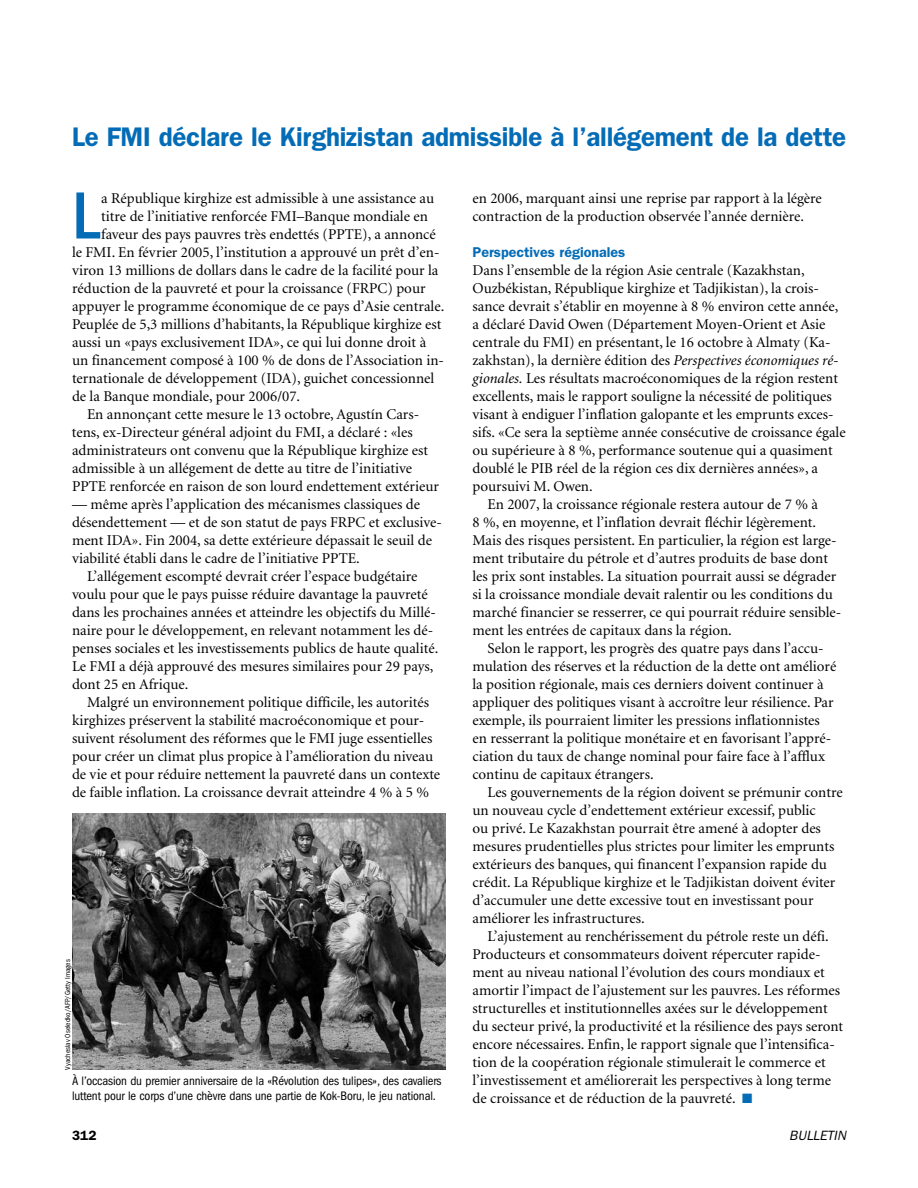
<style>
.page{position:relative;width:918px;height:1188px;background:#fff}
.page>*{position:absolute;margin:0;border:0;box-sizing:border-box;transform-origin:0 0}
.t1{font:500 condensed 69px "Franklin Gothic";color:#046cb6}
.t2{font:600 27px "Franklin Gothic";letter-spacing:-.01em;color:#046cb6;scale:.96 1}
.t3{font:15px/18px "Minion";color:#000}
.t4{font:600 14.25px "Franklin Gothic";color:#046cb6}
.t5{font:italic 13.5px "Franklin Gothic";color:#000}
.t6{font:600 13.5px "Franklin Gothic";color:#000}
.t7{font:condensed 12.75px/15px "Franklin Gothic";letter-spacing:-.01em;color:#000}
.t8{font:condensed 7.5px "Franklin Gothic";color:#000}
.s1{font-style:italic}
.s2{color:#046cb6}
</style>
<div class="page">
<img style="left:72px;top:814px;width:374px;height:256px">
<h2 class="t2" style="left:72px;top:121px;width:808px">Le FMI déclare le Kirghizistan admissible à l’allégement de la dette</h2>
<h1 class="t1" style="left:72px;top:177px;width:30px">L</h1>
<p class="t3" style="left:101px;top:189px;width:335px">a République kirghize est admissible à une assistance au</p>
<p class="t3" style="left:101px;top:207px;width:328px">titre de l’initiative renforcée FMI–Banque mondiale en</p>
<p class="t3" style="left:101px;top:225px;width:336px">faveur des pays pauvres très endettés (PPTE), a annoncé</p>
<p class="t3" style="left:72px;top:243px;width:369px">le FMI. En février 2005, l’institution a approuvé un prêt d’en-</p>
<p class="t3" style="left:72px;top:261px;width:368px">viron 13 millions de dollars dans le cadre de la facilité pour la</p>
<p class="t3" style="left:72px;top:279px;width:355px">réduction de la pauvreté et pour la croissance (FRPC) pour</p>
<p class="t3" style="left:72px;top:297px;width:374px">appuyer le programme économique de ce pays d’Asie centrale.</p>
<p class="t3" style="left:72px;top:315px;width:371px">Peuplée de 5,3 millions d’habitants, la République kirghize est</p>
<p class="t3" style="left:72px;top:333px;width:356px">aussi un «pays exclusivement IDA», ce qui lui donne droit à</p>
<p class="t3" style="left:72px;top:351px;width:374px">un financement composé à 100 % de dons de l’Association in-</p>
<p class="t3" style="left:72px;top:369px;width:364px">ternationale de développement (IDA), guichet concessionnel</p>
<p class="t3" style="left:72px;top:387px;width:230px">de la Banque mondiale, pour 2006/07.</p>
<p class="t3" style="left:87px;top:405px;width:334px">En annonçant cette mesure le 13 octobre, Agustín Cars-</p>
<p class="t3" style="left:72px;top:423px;width:342px">tens, ex-Directeur général adjoint du FMI, a déclaré : «les</p>
<p class="t3" style="left:72px;top:441px;width:358px">administrateurs ont convenu que la République kirghize est</p>
<p class="t3" style="left:72px;top:459px;width:342px">admissible à un allégement de dette au titre de l’initiative</p>
<p class="t3" style="left:72px;top:477px;width:369px">PPTE renforcée en raison de son lourd endettement extérieur</p>
<p class="t3" style="left:72px;top:495px;width:350px">— même après l’application des mécanismes classiques de</p>
<p class="t3" style="left:72px;top:513px;width:371px">désendettement — et de son statut de pays FRPC et exclusive-</p>
<p class="t3" style="left:72px;top:531px;width:362px">ment IDA». Fin 2004, sa dette extérieure dépassait le seuil de</p>
<p class="t3" style="left:72px;top:549px;width:289px">viabilité établi dans le cadre de l’initiative PPTE.</p>
<p class="t3" style="left:87px;top:567px;width:332px">L’allégement escompté devrait créer l’espace budgétaire</p>
<p class="t3" style="left:72px;top:585px;width:357px">voulu pour que le pays puisse réduire davantage la pauvreté</p>
<p class="t3" style="left:72px;top:603px;width:365px">dans les prochaines années et atteindre les objectifs du Millé-</p>
<p class="t3" style="left:72px;top:621px;width:363px">naire pour le développement, en relevant notamment les dé-</p>
<p class="t3" style="left:72px;top:639px;width:368px">penses sociales et les investissements publics de haute qualité.</p>
<p class="t3" style="left:72px;top:657px;width:363px">Le FMI a déjà approuvé des mesures similaires pour 29 pays,</p>
<p class="t3" style="left:72px;top:675px;width:118px">dont 25 en Afrique.</p>
<p class="t3" style="left:87px;top:693px;width:344px">Malgré un environnement politique difficile, les autorités</p>
<p class="t3" style="left:72px;top:711px;width:354px">kirghizes préservent la stabilité macroéconomique et pour-</p>
<p class="t3" style="left:72px;top:729px;width:362px">suivent résolument des réformes que le FMI juge essentielles</p>
<p class="t3" style="left:72px;top:747px;width:363px">pour créer un climat plus propice à l’amélioration du niveau</p>
<p class="t3" style="left:72px;top:765px;width:370px">de vie et pour réduire nettement la pauvreté dans un contexte</p>
<p class="t3" style="left:72px;top:783px;width:359px">de faible inflation. La croissance devrait atteindre 4 % à 5 %</p>
<p class="t8" style="left:63px;top:1070px;width:112px;rotate:-90deg">Vyacheslav Oseledko/AFP/Getty Images</p>
<p class="t7" style="left:72px;top:1073px;width:371px">À l’occasion du premier anniversaire de la «Révolution des tulipes», des cavaliers luttent pour le corps d’une chèvre dans une partie de Kok-Boru, le jeu national.</p>
<p class="t3" style="left:472px;top:189px;width:351px">en 2006, marquant ainsi une reprise par rapport à la légère contraction de la production observée l’année dernière.</p>
<p class="t4" style="left:472px;top:243px;width:154px">Perspectives régionales</p>
<p class="t3" style="left:472px;top:261px;width:334px">Dans l’ensemble de la région Asie centrale (Kazakhstan,</p>
<p class="t3" style="left:472px;top:279px;width:348px">Ouzbékistan, République kirghize et Tadjikistan), la crois-</p>
<p class="t3" style="left:472px;top:297px;width:367px">sance devrait s’établir en moyenne à 8 % environ cette année,</p>
<p class="t3" style="left:472px;top:315px;width:354px">a déclaré David Owen (Département Moyen-Orient et Asie</p>
<p class="t3" style="left:472px;top:333px;width:360px">centrale du FMI) en présentant, le 16 octobre à Almaty (Ka-</p>
<p class="t3" style="left:472px;top:351px;width:368px">zakhstan), la dernière édition des <span class="s1">Perspectives économiques ré-</span></p>
<p class="t3" style="left:472px;top:369px;width:367px"><span class="s1">gionales.</span> Les résultats macroéconomiques de la région restent</p>
<p class="t3" style="left:472px;top:387px;width:361px">excellents, mais le rapport souligne la nécessité de politiques</p>
<p class="t3" style="left:472px;top:405px;width:363px">visant à endiguer l’inflation galopante et les emprunts exces-</p>
<p class="t3" style="left:472px;top:423px;width:375px">sifs. «Ce sera la septième année consécutive de croissance égale</p>
<p class="t3" style="left:472px;top:441px;width:362px">ou supérieure à 8 %, performance soutenue qui a quasiment</p>
<p class="t3" style="left:472px;top:459px;width:347px">doublé le PIB réel de la région ces dix dernières années», a</p>
<p class="t3" style="left:472px;top:477px;width:122px">poursuivi M. Owen.</p>
<p class="t3" style="left:488px;top:495px;width:332px">En 2007, la croissance régionale restera autour de 7 % à</p>
<p class="t3" style="left:472px;top:513px;width:345px">8 %, en moyenne, et l’inflation devrait fléchir légèrement.</p>
<p class="t3" style="left:472px;top:531px;width:366px">Mais des risques persistent. En particulier, la région est large-</p>
<p class="t3" style="left:472px;top:549px;width:357px">ment tributaire du pétrole et d’autres produits de base dont</p>
<p class="t3" style="left:472px;top:567px;width:365px">les prix sont instables. La situation pourrait aussi se dégrader</p>
<p class="t3" style="left:472px;top:585px;width:362px">si la croissance mondiale devait ralentir ou les conditions du</p>
<p class="t3" style="left:472px;top:603px;width:370px">marché financier se resserrer, ce qui pourrait réduire sensible-</p>
<p class="t3" style="left:472px;top:621px;width:261px">ment les entrées de capitaux dans la région.</p>
<p class="t3" style="left:488px;top:639px;width:338px">Selon le rapport, les progrès des quatre pays dans l’accu-</p>
<p class="t3" style="left:472px;top:657px;width:365px">mulation des réserves et la réduction de la dette ont amélioré</p>
<p class="t3" style="left:472px;top:675px;width:353px">la position régionale, mais ces derniers doivent continuer à</p>
<p class="t3" style="left:472px;top:693px;width:363px">appliquer des politiques visant à accroître leur résilience. Par</p>
<p class="t3" style="left:472px;top:711px;width:349px">exemple, ils pourraient limiter les pressions inflationnistes</p>
<p class="t3" style="left:472px;top:729px;width:360px">en resserrant la politique monétaire et en favorisant l’appré-</p>
<p class="t3" style="left:472px;top:747px;width:354px">ciation du taux de change nominal pour faire face à l’afflux</p>
<p class="t3" style="left:472px;top:765px;width:183px">continu de capitaux étrangers.</p>
<p class="t3" style="left:488px;top:783px;width:357px">Les gouvernements de la région doivent se prémunir contre</p>
<p class="t3" style="left:472px;top:801px;width:345px">un nouveau cycle d’endettement extérieur excessif, public</p>
<p class="t3" style="left:472px;top:819px;width:350px">ou privé. Le Kazakhstan pourrait être amené à adopter des</p>
<p class="t3" style="left:472px;top:837px;width:363px">mesures prudentielles plus strictes pour limiter les emprunts</p>
<p class="t3" style="left:472px;top:855px;width:356px">extérieurs des banques, qui financent l’expansion rapide du</p>
<p class="t3" style="left:472px;top:873px;width:364px">crédit. La République kirghize et le Tadjikistan doivent éviter</p>
<p class="t3" style="left:472px;top:891px;width:343px">d’accumuler une dette excessive tout en investissant pour</p>
<p class="t3" style="left:472px;top:909px;width:174px">améliorer les infrastructures.</p>
<p class="t3" style="left:488px;top:927px;width:343px">L’ajustement au renchérissement du pétrole reste un défi.</p>
<p class="t3" style="left:472px;top:945px;width:350px">Producteurs et consommateurs doivent répercuter rapide-</p>
<p class="t3" style="left:472px;top:963px;width:354px">ment au niveau national l’évolution des cours mondiaux et</p>
<p class="t3" style="left:472px;top:981px;width:369px">amortir l’impact de l’ajustement sur les pauvres. Les réformes</p>
<p class="t3" style="left:472px;top:999px;width:357px">structurelles et institutionnelles axées sur le développement</p>
<p class="t3" style="left:472px;top:1017px;width:372px">du secteur privé, la productivité et la résilience des pays seront</p>
<p class="t3" style="left:472px;top:1035px;width:364px">encore nécessaires. Enfin, le rapport signale que l’intensifica-</p>
<p class="t3" style="left:472px;top:1053px;width:355px">tion de la coopération régionale stimulerait le commerce et</p>
<p class="t3" style="left:472px;top:1071px;width:360px">l’investissement et améliorerait les perspectives à long terme</p>
<p class="t3" style="left:472px;top:1089px;width:282px">de croissance et de réduction de la pauvreté. <span class="s2">■</span></p>
<p class="t6" style="left:72px;top:1127px;width:26px">312</p>
<p class="t5" style="left:789px;top:1127px;width:58px">BULLETIN</p>
</div>
